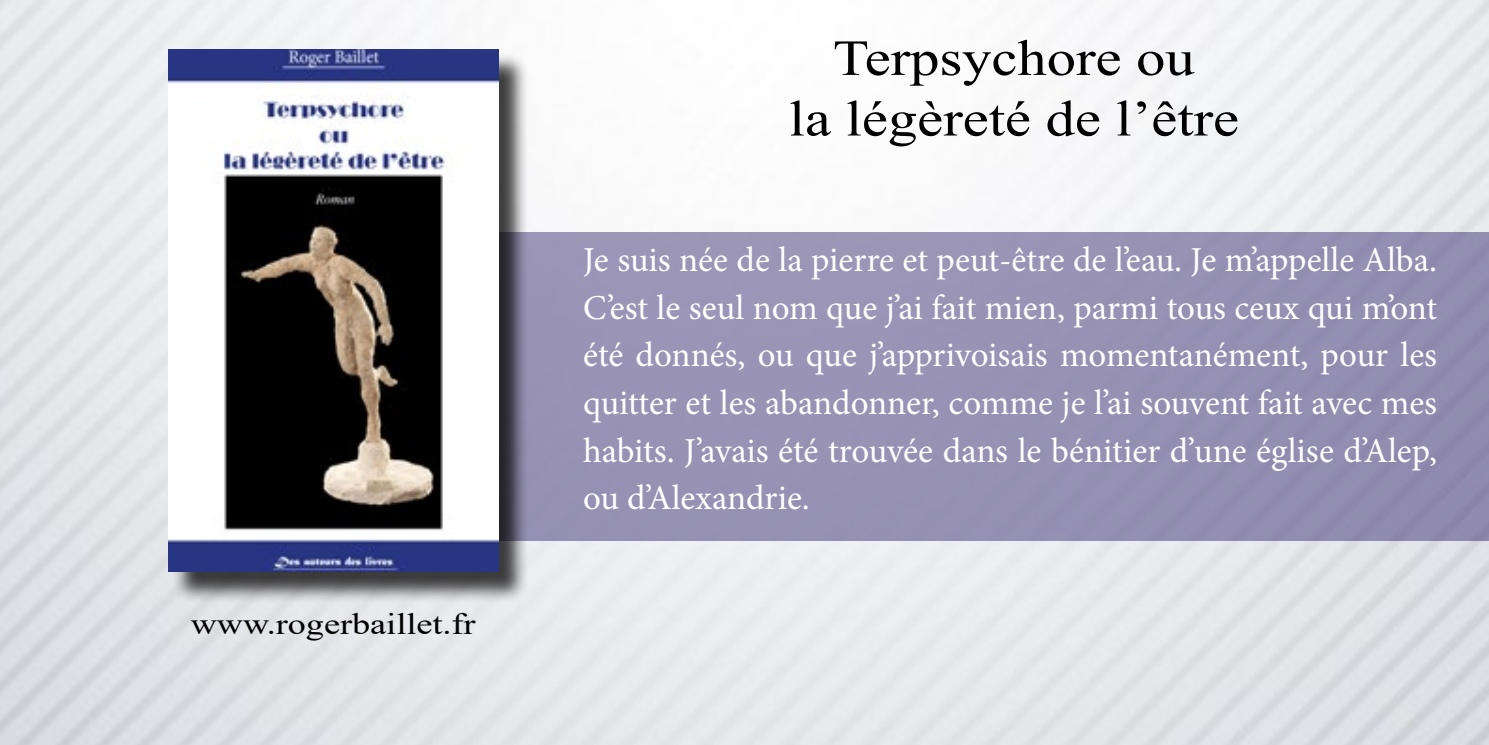
<style>
.page{position:relative;width:1489px;height:745px;background:#fff}
.page>*{position:absolute;margin:0;border:0;box-sizing:border-box;transform-origin:0 0}
.t1{font:50.5px/60.5px "Times New Roman";color:#000;text-align:center;scale:1.16 1}
.t2{font:35px/47.5px "Minion Pro";color:#fffefd;text-align:justify}
.t3{font:30px "Times New Roman";color:#000;scale:1.2 1}
</style>
<div class="page">
<img style="left:0;top:0;width:1488px;height:744px">
<div style="left:475px;top:232px;width:1013px;height:308px;background:#9792b4"></div>
<div style="left:172px;top:53px;width:356px;height:550px;background:#000;opacity:.75"></div>
<img style="left:168px;top:49px;width:330px;height:522px">
<p class="t3" style="left:191px;top:602px;width:239px">www.rogerbaillet.fr</p>
<h1 class="t1" style="left:788px;top:26px;width:389px">Terpsychore ou<br>la légèreté de l’être</h1>
<p class="t2" style="left:583px;top:236px;width:855px">Je suis née de la pierre et peut-être de l’eau. Je m’appelle Alba.<br>C’est le seul nom que j’ai fait mien, parmi tous ceux qui m’ont été donnés, ou que j’apprivoisais momentanément, pour les quitter et les abandonner, comme je l’ai souvent fait avec mes habits. J’avais été trouvée dans le bénitier d’une église d’Alep, ou d’Alexandrie.</p>
</div>
